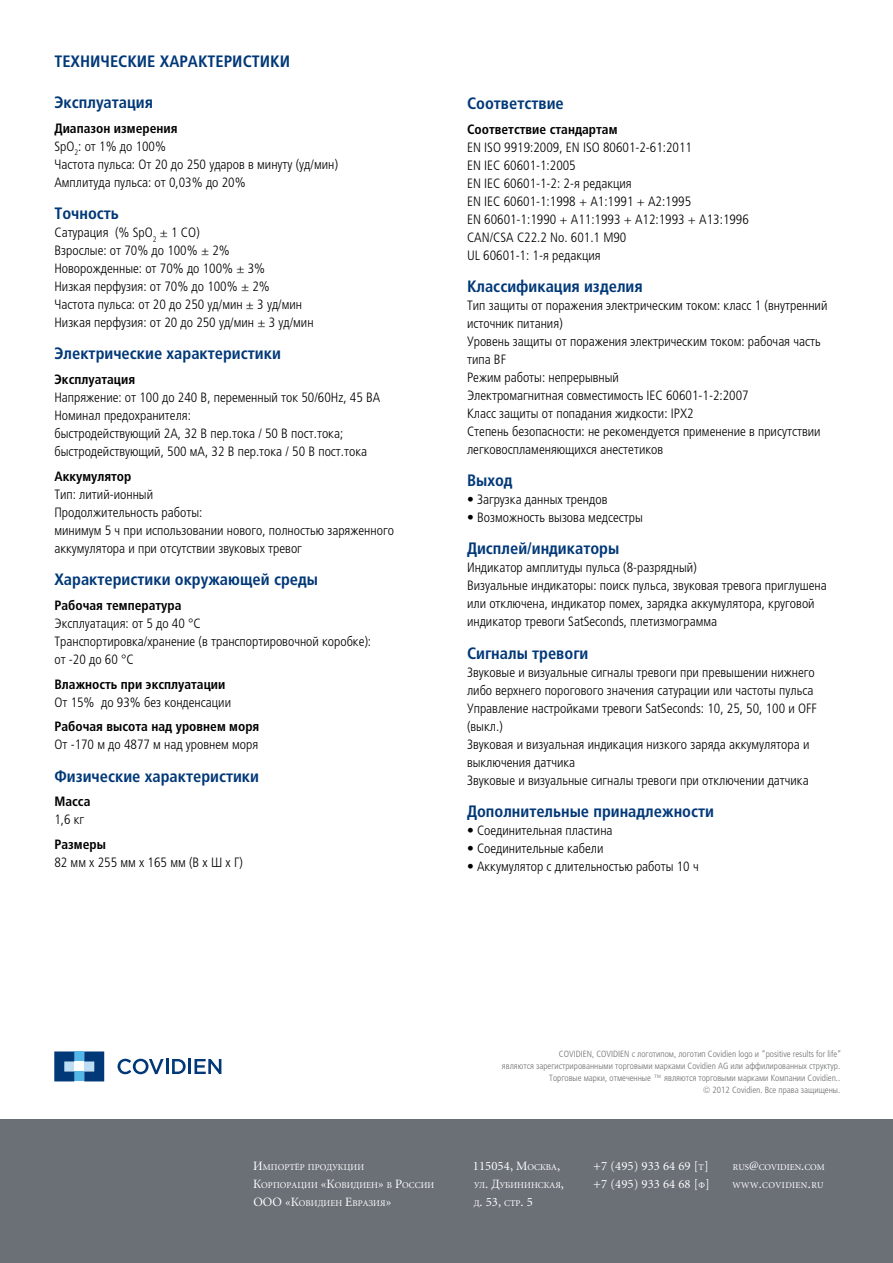
<style>
.page{position:relative;width:893px;height:1263px;background:#fff}
.page>*{position:absolute;margin:0;border:0;box-sizing:border-box;transform-origin:0 0}
.t1{font:700 condensed 16.5px "Frutiger LTCYR";color:#003878}
.t2{font:300 condensed 13.5px/18px "Frutiger LTCYR";color:#000}
.t3{font:700 condensed 13.5px "Frutiger LTCYR";color:#000}
.t4{font:12.75px/18px "Minion Cyr";letter-spacing:.005em;color:#fff}
.t5{font:300 condensed 9px/12px "Frutiger LTCYR";color:#6d6e71;text-align:right}
.t6{font:8.85px/18px "Minion Cyr";letter-spacing:.005em;color:#fff}
.s1{font-weight:700}
.s2{font-size:12.75px}
.s3{font-size:8.85px}
</style>
<div class="page">
<div style="left:0;top:1119px;width:893px;height:144px;background:#6b6f76"></div>
<svg style="left:118px;top:1059px;width:46px;height:15px"></svg>
<hr style="left:166px;top:1059px;width:3px;height:15px;background:#003878">
<svg style="left:172px;top:1059px;width:14px;height:15px"></svg>
<hr style="left:188px;top:1059px;width:3px;height:15px;background:#003878">
<svg style="left:194px;top:1059px;width:27px;height:15px"></svg>
<div style="left:74px;top:1051px;width:10px;height:10px;background:#53b7e8"></div>
<div style="left:74px;top:1071px;width:10px;height:10px;background:#53b7e8"></div>
<svg style="left:54px;top:1051px;width:20px;height:30px"></svg>
<svg style="left:84px;top:1051px;width:20px;height:30px"></svg>
<p class="t1" style="left:54px;top:52px;width:237px">ТЕХНИЧЕСКИЕ ХАРАКТЕРИСТИКИ</p>
<p class="t1" style="left:54px;top:93px;width:100px">Эксплуатация</p>
<p class="t2" style="left:54px;top:119px;width:285px"><span class="s1">Диапазон измерения<br></span>SpO<sub>2</sub>: от 1% до 100%<br>Частота пульса: От 20 до 250 ударов в минуту (уд/мин)<br>Амплитуда пульса: от 0,03% до 20%</p>
<p class="t1" style="left:54px;top:204px;width:66px">Точность</p>
<p class="t2" style="left:54px;top:223px;width:261px">Сатурация (% SpO<sub>2</sub> ± 1 СО)<br>Взрослые: от 70% до 100% ± 2% Новорожденные: от 70% до 100% ± 3%<br>Низкая перфузия: от 70% до 100% ± 2%<br>Частота пульса: от 20 до 250 уд/мин ± 3 уд/мин Низкая перфузия: от 20 до 250 уд/мин ± 3 уд/мин</p>
<p class="t1" style="left:54px;top:345px;width:228px">Электрические характеристики</p>
<p class="t3" style="left:54px;top:372px;width:82px">Эксплуатация</p>
<p class="t2" style="left:54px;top:388px;width:327px">Напряжение: от 100 до 240 В, переменный ток 50/60Hz, 45 ВА Номинал предохранителя:<br>быстродействующий 2A, 32 В пер.тока / 50 В пост.тока; быстродействующий, 500 мА, 32 В пер.тока / 50 В пост.тока</p>
<p class="t3" style="left:54px;top:469px;width:79px">Аккумулятор</p>
<p class="t2" style="left:54px;top:485px;width:341px">Тип: литий-ионный<br>Продолжительность работы:<br>минимум 5 ч при использовании нового, полностью заряженного аккумулятора и при отсутствии звуковых тревог</p>
<p class="t1" style="left:54px;top:570px;width:265px">Характеристики окружающей среды</p>
<p class="t3" style="left:54px;top:598px;width:129px">Рабочая температура</p>
<p class="t2" style="left:54px;top:614px;width:318px">Эксплуатация: от 5 до 40 °C<br>Транспортировка/хранение (в транспортировочной коробке): от -20 до 60 °C</p>
<p class="t3" style="left:54px;top:677px;width:172px">Влажность при эксплуатации</p>
<p class="t2" style="left:54px;top:693px;width:178px">От 15% до 93% без конденсации</p>
<p class="t3" style="left:54px;top:719px;width:206px">Рабочая высота над уровнем моря</p>
<p class="t2" style="left:54px;top:736px;width:205px">От -170 м до 4877 м над уровнем моря</p>
<p class="t1" style="left:54px;top:767px;width:206px">Физические характеристики</p>
<p class="t3" style="left:54px;top:794px;width:38px">Масса</p>
<p class="t2" style="left:54px;top:811px;width:31px">1,6 кг</p>
<p class="t3" style="left:54px;top:837px;width:53px">Размеры</p>
<p class="t2" style="left:54px;top:853px;width:190px">82 мм x 255 мм x 165 мм (В х Ш х Г)</p>
<p class="t1" style="left:467px;top:94px;width:98px">Соответствие</p>
<p class="t3" style="left:467px;top:122px;width:152px">Соответствие стандартам</p>
<p class="t2" style="left:467px;top:138px;width:283px">EN ISO 9919:2009, EN ISO 80601-2-61:2011<br>EN IEC 60601-1:2005<br>EN IEC 60601-1-2: 2-я редакция<br>EN IEC 60601-1:1998 + A1:1991 + A2:1995<br>EN 60601-1:1990 + A11:1993 + A12:1993 + A13:1996<br>CAN/CSA C22.2 No. 601.1 M90<br>UL 60601-1: 1-я редакция</p>
<p class="t1" style="left:467px;top:277px;width:177px">Классификация изделия</p>
<p class="t2" style="left:467px;top:296px;width:362px">Тип защиты от поражения электрическим током: класс 1 (внутренний источник питания)<br>Уровень защиты от поражения электрическим током: рабочая часть типа BF<br>Режим работы: непрерывный<br>Электромагнитная совместимость IEC 60601-1-2:2007<br>Класс защиты от попадания жидкости: IPX2<br>Степень безопасности: не рекомендуется применение в присутствии легковоспламеняющихся анестетиков</p>
<p class="t1" style="left:467px;top:472px;width:47px">Выход</p>
<p class="t2" style="left:467px;top:490px;width:142px">• Загрузка данных трендов</p>
<p class="t2" style="left:467px;top:508px;width:177px">• Возможность вызова медсестры</p>
<p class="t1" style="left:467px;top:540px;width:154px">Дисплей/индикаторы</p>
<p class="t2" style="left:467px;top:559px;width:361px">Индикатор амплитуды пульса (8-разрядный)<br>Визуальные индикаторы: поиск пульса, звуковая тревога приглушена или отключена, индикатор помех, зарядка аккумулятора, круговой индикатор тревоги SatSeconds, плетизмограмма</p>
<p class="t1" style="left:467px;top:644px;width:123px">Сигналы тревоги</p>
<p class="t2" style="left:467px;top:663px;width:352px">Звуковые и визуальные сигналы тревоги при превышении нижнего либо верхнего порогового значения сатурации или частоты пульса Управление настройками тревоги SatSeconds: 10, 25, 50, 100 и OFF (выкл.)<br>Звуковая и визуальная индикация низкого заряда аккумулятора и выключения датчика<br>Звуковые и визуальные сигналы тревоги при отключении датчика</p>
<p class="t1" style="left:467px;top:802px;width:248px">Дополнительные принадлежности</p>
<p class="t2" style="left:467px;top:821px;width:147px">• Соединительная пластина</p>
<p class="t2" style="left:467px;top:839px;width:138px">• Соединительные кабели</p>
<p class="t2" style="left:467px;top:857px;width:233px">• Аккумулятор с длительностью работы 10 ч</p>
<p class="t6" style="left:253px;top:1158px;width:176px"><span class="s2">И</span>МПОРТЁР ПРОДУКЦИИ<br><span class="s2">К</span>ОРПОРАЦИИ <span class="s2">«К</span>ОВИДИЕН<span class="s2">»</span> В <span class="s2">Р</span>ОССИИ</p>
<p class="t4" style="left:253px;top:1193px;width:11px">ООО</p>
<p class="t6" style="left:285px;top:1194px;width:108px"><span class="s2">«К</span>ОВИДИЕН <span class="s2">Е</span>ВРАЗИЯ<span class="s2">»</span></p>
<p class="t5" style="left:502px;top:1048px;width:341px">COVIDIEN, COVIDIEN с логотипом, логотип Covidien logo и “positive results for life”<br>являются зарегистрированными торговыми марками Covidien AG или аффилированных структур.<br>Торговые марки, отмеченные ™ являются торговыми марками Компании Covidien..<br>© 2012 Covidien. Все права защищены.</p>
<p class="t4" style="left:473px;top:1157px;width:89px">115054, М<span class="s3">ОСКВА</span>,</p>
<p class="t6" style="left:474px;top:1176px;width:92px">УЛ<span class="s2">. Д</span>УБИНИНСКАЯ<span class="s2">,</span></p>
<p class="t4" style="left:474px;top:1193px;width:61px"><span class="s3">Д</span>. 53, <span class="s3">СТР</span>. 5</p>
<p class="t4" style="left:593px;top:1157px;width:118px">+7 (495) 933 64 69 [<span class="s3">Т</span>] +7 (495) 933 64 68 [<span class="s3">Ф</span>]</p>
<p class="t6" style="left:732px;top:1158px;width:94px">RUS<span class="s2">@</span>COVIDIEN<span class="s2">.</span>COM<br>WWW<span class="s2">.</span>COVIDIEN<span class="s2">.</span>RU</p>
</div>
